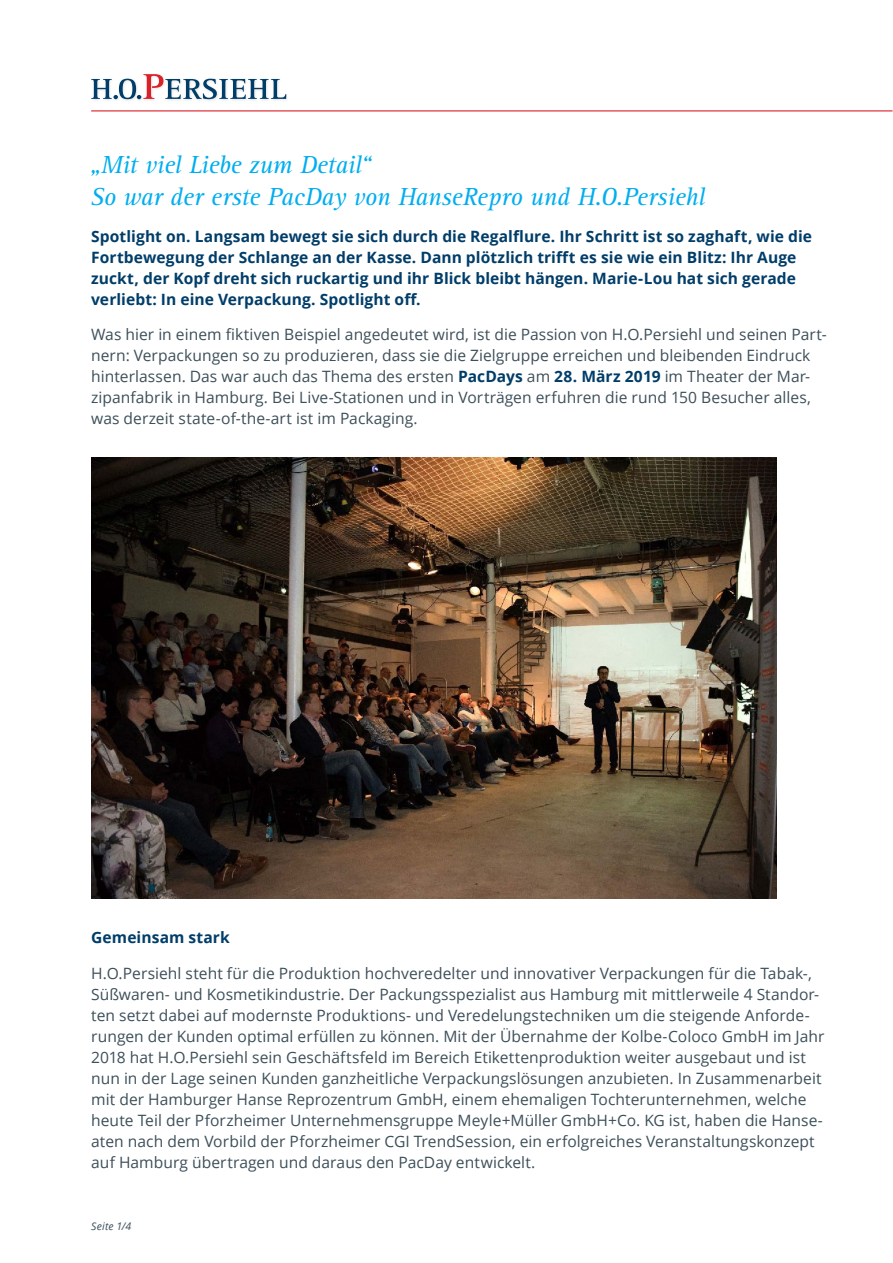
<style>
.page{position:relative;width:893px;height:1263px;background:#fff}
.page>*{position:absolute;margin:0;border:0;box-sizing:border-box;transform-origin:0 0}
.t1{font:italic 25.5px/31.5px "Rotis Serif";letter-spacing:-.01em;color:#00aeef}
.t2{font:15.6px/21px "Open Sans";letter-spacing:.005em;color:#3d4f59}
.t3{font:700 15.6px/21px "Open Sans";letter-spacing:.005em;color:#003d69}
.t4{font:italic 10.5px "Open Sans";letter-spacing:.02em;color:#3d4f59}
.s1{font-weight:700;color:#003d69}
</style>
<div class="page">
<hr style="left:91px;top:110px;width:801px;height:1px;background:#da2128">
<div style="left:89px;top:72px;width:200px;height:30px;background:#231f20;opacity:.15"></div>
<svg style="left:91px;top:74px;width:195px;height:25px"></svg>
<img style="left:91px;top:458px;width:685px;height:441px">
<h1 class="t1" style="left:90px;top:150px;width:617px">„Mit viel Liebe zum Detail“<br>So war der erste PacDay von HanseRepro und H.O.Persiehl</h1>
<p class="t3" style="left:91px;top:225px;width:722px">Spotlight on. Langsam bewegt sie sich durch die Regalflure. Ihr Schritt ist so zaghaft, wie die Fortbewegung der Schlange an der Kasse. Dann plötzlich trifft es sie wie ein Blitz: Ihr Auge zuckt, der Kopf dreht sich ruckartig und ihr Blick bleibt hängen. Marie-Lou hat sich gerade verliebt: In eine Verpackung. Spotlight off.</p>
<p class="t2" style="left:91px;top:324px;width:737px">Was hier in einem fiktiven Beispiel angedeutet wird, ist die Passion von H.O.Persiehl und seinen Part&shy;nern: Verpackungen so zu produzieren, dass sie die Zielgruppe erreichen und bleibenden Eindruck hinterlassen. Das war auch das Thema des ersten <span class="s1">PacDays</span> am <span class="s1">28. März 2019</span> im Theater der Mar&shy;zipanfabrik in Hamburg. Bei Live-Stationen und in Vorträgen erfuhren die rund 150 Besucher alles, was derzeit state-of-the-art ist im Packaging.</p>
<p class="t3" style="left:91px;top:927px;width:140px">Gemeinsam stark</p>
<p class="t2" style="left:91px;top:963px;width:735px">H.O.Persiehl steht für die Produktion hochveredelter und innovativer Verpackungen für die Tabak-, Süßwaren- und Kosmetikindustrie. Der Packungsspezialist aus Hamburg mit mittlerweile 4 Standor&shy;ten setzt dabei auf modernste Produktions- und Veredelungstechniken um die steigende Anforde&shy;rungen der Kunden optimal erfüllen zu können. Mit der Übernahme der Kolbe-Coloco GmbH im Jahr 2018 hat H.O.Persiehl sein Geschäftsfeld im Bereich Etikettenproduktion weiter ausgebaut und ist nun in der Lage seinen Kunden ganzheitliche Verpackungslösungen anzubieten. In Zusammenarbeit mit der Hamburger Hanse Reprozentrum GmbH, einem ehemaligen Tochterunternehmen, welche heute Teil der Pforzheimer Unternehmensgruppe Meyle+Müller GmbH+Co. KG ist, haben die Hanse&shy;aten nach dem Vorbild der Pforzheimer CGI TrendSession, ein erfolgreiches Veranstaltungskonzept auf Hamburg übertragen und daraus den PacDay entwickelt.</p>
<p class="t4" style="left:91px;top:1219px;width:42px">Seite 1/4</p>
</div>
